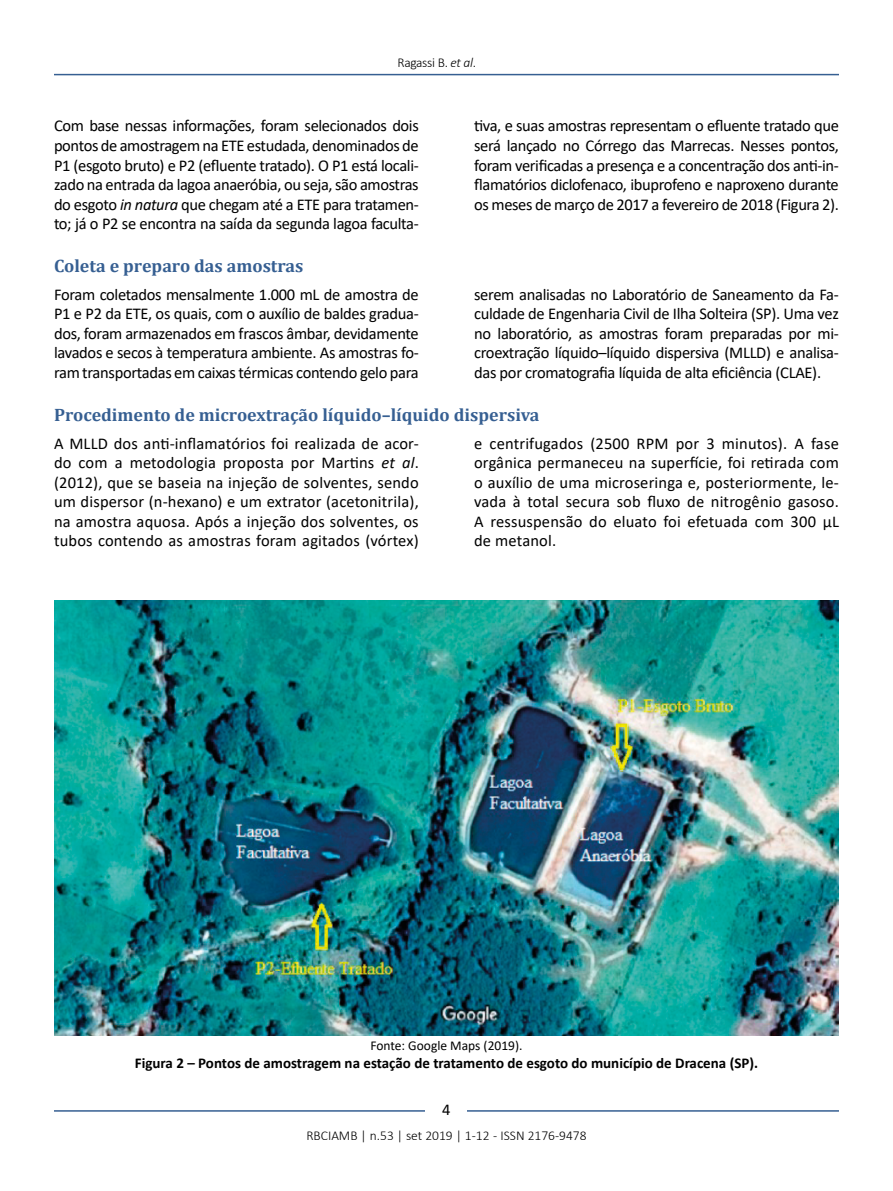
<style>
.page{position:relative;width:893px;height:1191px;background:#fff}
.page>*{position:absolute;margin:0;border:0;box-sizing:border-box;transform-origin:0 0}
.t1{font:700 18px "Cambria";color:#365f92}
.t2{font:16.5px/19.5px "Calibri";letter-spacing:-.02em;color:#000;text-align:justify}
.t3{font:700 15px "Calibri";color:#000}
.t4{font:300 13.5px "Calibri";color:#000}
.t5{font:13.5px "Calibri";color:#000}
.t6{font:300 13.5px "Calibri";letter-spacing:-.02em;color:#000}
.s1{font-style:italic}
</style>
<div class="page">
<hr style="left:54px;top:74px;width:785px;height:1px;background:#365f92">
<hr style="left:54px;top:1110px;width:785px;height:1px;background:#365f92">
<div style="left:426px;top:1096px;width:41px;height:26px;background:#fff"></div>
<img style="left:54px;top:600px;width:785px;height:435px">
<p class="t6" style="left:397px;top:54px;width:80px">Ragassi B. <span class="s1">et al</span>.</p>
<p class="t2" style="left:54px;top:116px;width:366px">Com base nessas informações, foram selecionados dois pontos de amostragem na ETE estudada, denominados de P1 (esgoto bruto) e P2 (efluente tratado). O P1 está locali&shy;zado na entrada da lagoa anaeróbia, ou seja, são amostras do esgoto <span class="s1">in natura</span> que chegam até a ETE para tratamen&shy;to; já o P2 se encontra na saída da segunda lagoa faculta-</p>
<p class="t2" style="left:474px;top:116px;width:366px">tiva, e suas amostras representam o efluente tratado que será lançado no Córrego das Marrecas. Nesses pontos, foram verificadas a presença e a concentração dos anti-in&shy;flamatórios diclofenaco, ibuprofeno e naproxeno durante os meses de março de 2017 a fevereiro de 2018 (Figura 2).</p>
<p class="t1" style="left:54px;top:253px;width:251px">Coleta e preparo das amostras</p>
<p class="t2" style="left:54px;top:284px;width:366px">Foram coletados mensalmente 1.000 mL de amostra de P1 e P2 da ETE, os quais, com o auxílio de baldes gradua&shy;dos, foram armazenados em frascos âmbar, devidamente lavados e secos à temperatura ambiente. As amostras fo&shy;ram transportadas em caixas térmicas contendo gelo para</p>
<p class="t2" style="left:474px;top:284px;width:366px">serem analisadas no Laboratório de Saneamento da Fa&shy;culdade de Engenharia Civil de Ilha Solteira (SP). Uma vez no laboratório, as amostras foram preparadas por mi&shy;croextração líquido–líquido dispersiva (MLLD) e analisa&shy;das por cromatografia líquida de alta eficiência (CLAE).</p>
<p class="t1" style="left:54px;top:402px;width:487px">Procedimento de microextração líquido–líquido dispersiva</p>
<p class="t2" style="left:54px;top:433px;width:366px">A MLLD dos anti-inflamatórios foi realizada de acor&shy;do com a metodologia proposta por Martins <span class="s1">et al</span>. (2012), que se baseia na injeção de solventes, sendo um dispersor (n-hexano) e um extrator (acetonitrila), na amostra aquosa. Após a injeção dos solventes, os tubos contendo as amostras foram agitados (vórtex)</p>
<p class="t2" style="left:474px;top:433px;width:366px">e centrifugados (2500 RPM por 3 minutos). A fase orgânica permaneceu na superfície, foi retirada com o auxílio de uma microseringa e, posteriormente, le&shy;vada à total secura sob fluxo de nitrogênio gasoso.<br>A ressuspensão do eluato foi efetuada com 300 µL de metanol.</p>
<p class="t5" style="left:370px;top:1036px;width:154px">Fonte: Google Maps (2019).</p>
<p class="t3" style="left:135px;top:1052px;width:625px">Figura 2 – Pontos de amostragem na estação de tratamento de esgoto do município de Dracena (SP).</p>
<p class="t2" style="left:442px;top:1099px;width:10px">4</p>
<p class="t4" style="left:306px;top:1126px;width:282px">RBCIAMB | n.53 | set 2019 | 1-12 - ISSN 2176-9478</p>
</div>
